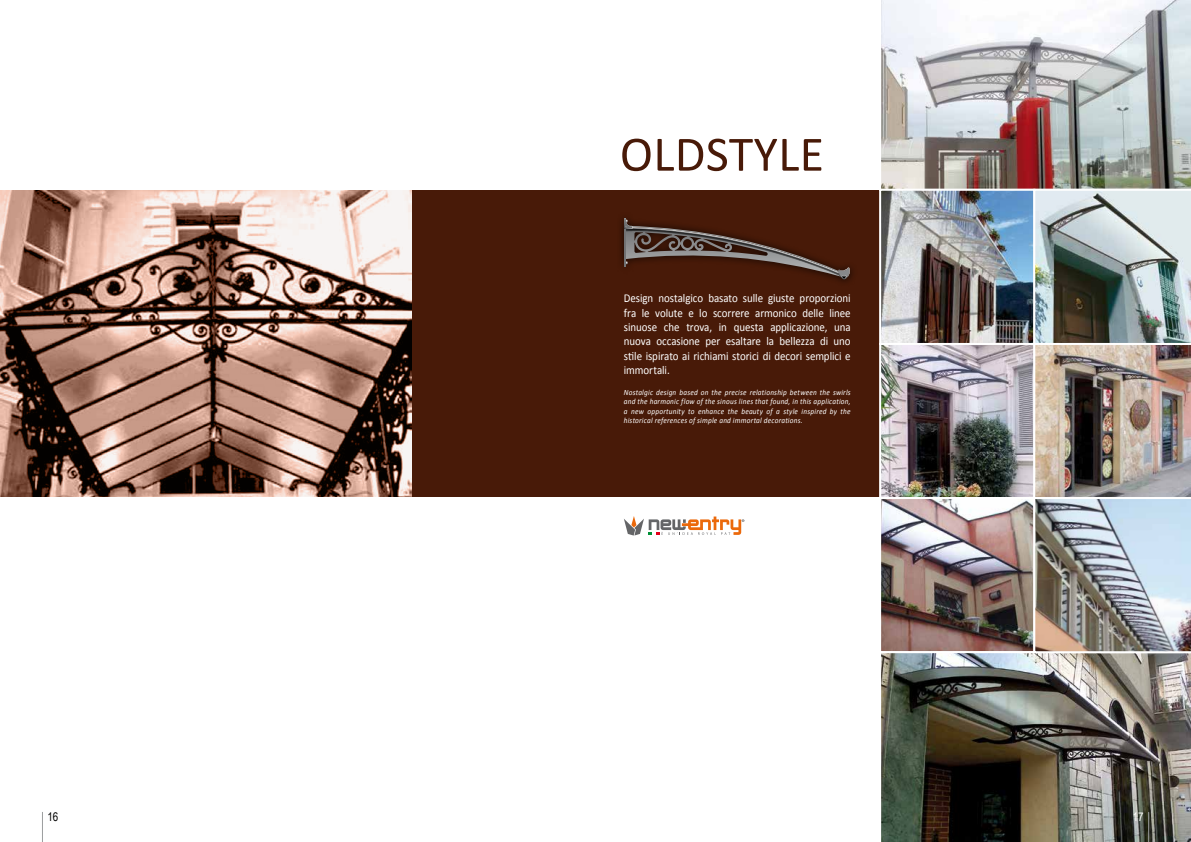
<style>
.page{position:relative;width:1191px;height:842px;background:#fff}
.page>*{position:absolute;margin:0;border:0;box-sizing:border-box;transform-origin:0 0}
.t1{font:50px "Calibri";letter-spacing:.005em;color:#481a08}
.t2{font:12px/14.4px "Calibri";letter-spacing:-.005em;color:#fff;text-align:justify;scale:.91 1}
.t3{font:12px "Arial Narrow";color:#000}
.t4{font:12px "Arial Narrow";color:#fff}
.t5{font:italic 8px/9.6px "Calibri";letter-spacing:.03em;color:#fff;text-align:justify;scale:.91 1}
</style>
<div class="page">
<div style="left:0;top:191px;width:1191px;height:306px;background:#481a08"></div>
<svg style="left:624px;top:218px;width:227px;height:61px"></svg>
<svg style="left:624px;top:516px;width:120px;height:20px"></svg>
<img style="left:882px;top:192px;width:150px;height:458px">
<img style="left:881px;top:0;width:310px;height:189px">
<div style="left:879px;top:343px;width:156px;height:156px;border:2px solid #fff"></div>
<div style="left:879px;top:497px;width:156px;height:156px;border:2px solid #fff"></div>
<div style="left:879px;top:189px;width:156px;height:156px;border:2px solid #fff"></div>
<img style="left:879px;top:651px;width:312px;height:191px">
<img style="left:1033px;top:189px;width:158px;height:464px">
<img style="left:0;top:191px;width:411px;height:306px">
<hr style="left:42px;top:812px;width:1px;height:30px;background:#9c9e9f">
<hr style="left:1148px;top:812px;width:1px;height:30px;background:#9c9e9f">
<h1 class="t1" style="left:620px;top:122px;width:206px">OLDSTYLE</h1>
<p class="t2" style="left:624px;top:291px;width:251px">Design nostalgico basato sulle giuste proporzioni fra le volute e lo scorrere armonico delle linee sinuose che trova, in questa applicazione, una nuova occasione per esaltare la bellezza di uno stile ispirato ai richiami storici di decori semplici e immortali.</p>
<p class="t5" style="left:624px;top:387px;width:251px">Nostalgic design based on the precise relationship between the swirls and the harmonic flow of the sinous lines that found, in this application, a new opportunity to enhance the beauty of a style inspired by the historical references of simple and immortal decorations.</p>
<h2 class="t3" style="left:47px;top:808px;width:12px">16</h2>
<h2 class="t4" style="left:1132px;top:808px;width:12px">17</h2>
</div>
